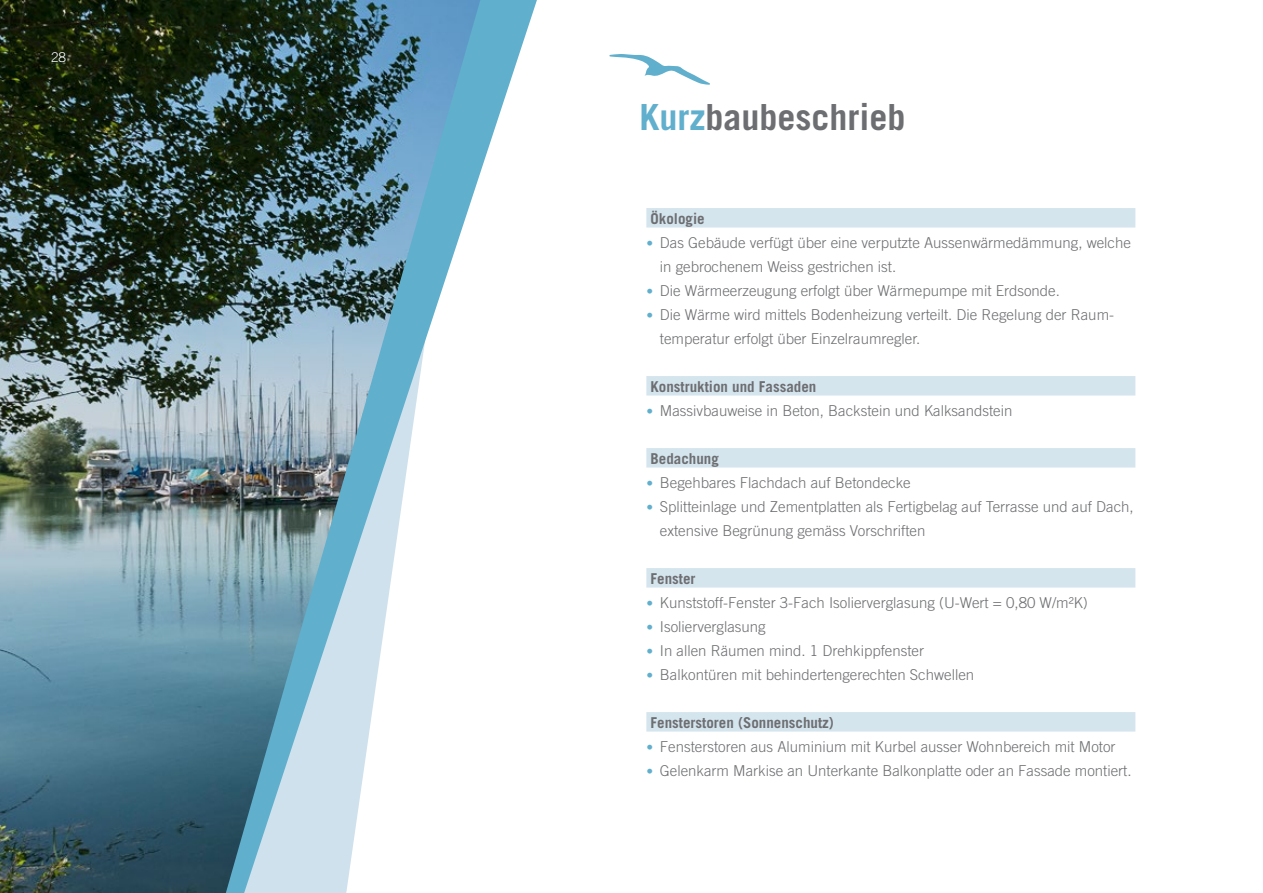
<style>
.page{position:relative;width:1263px;height:893px;background:#fff}
.page>*{position:absolute;margin:0;border:0;box-sizing:border-box;transform-origin:0 0}
.t1{font:700 36px "Trade Gothic";color:#6d6e71}
.t2{font:300 15px/24px "Trade Gothic";color:#6d6e71}
.t3{font:700 15px "Trade Gothic";color:#6d6e71}
.t4{font:300 13.5px "Trade Gothic";color:#fff}
.s1{color:#60afcd}
.s2{font-size:13.5px;color:#60afcd}
</style>
<div class="page">
<img style="left:0;top:0;width:226px;height:893px">
<img style="left:226px;top:0;width:311px;height:893px">
<svg style="left:609px;top:54px;width:101px;height:31px"></svg>
<div style="left:646px;top:208px;width:489px;height:20px;background:#d5e5ee"></div>
<div style="left:646px;top:376px;width:489px;height:20px;background:#d5e5ee"></div>
<div style="left:646px;top:448px;width:489px;height:20px;background:#d5e5ee"></div>
<div style="left:646px;top:568px;width:489px;height:20px;background:#d5e5ee"></div>
<div style="left:646px;top:712px;width:489px;height:20px;background:#d5e5ee"></div>
<p class="t4" style="left:51px;top:49px;width:17px">28</p>
<h1 class="t1" style="left:639px;top:95px;width:267px"><span class="s1">Kurz</span>baubeschrieb</h1>
<p class="t3" style="left:651px;top:210px;width:56px">Ökologie</p>
<p class="t2" style="left:660px;top:231px;width:472px;text-indent:-14px"><span class="s2">•</span> Das Gebäude verfügt über eine verputzte Aussenwärmedämmung, welche in gebrochenem Weiss gestrichen ist.</p>
<p class="t2" style="left:646px;top:279px;width:415px"><span class="s2">•</span> Die Wärmeerzeugung erfolgt über Wärmepumpe mit Erdsonde.</p>
<p class="t2" style="left:660px;top:303px;width:456px;text-indent:-14px"><span class="s2">•</span> Die Wärme wird mittels Bodenheizung verteilt. Die Regelung der Raum&shy;temperatur erfolgt über Einzelraumregler.</p>
<p class="t3" style="left:651px;top:378px;width:167px">Konstruktion und Fassaden</p>
<p class="t2" style="left:646px;top:399px;width:368px"><span class="s2">•</span> Massivbauweise in Beton, Backstein und Kalksandstein</p>
<p class="t3" style="left:651px;top:450px;width:70px">Bedachung</p>
<p class="t2" style="left:646px;top:471px;width:266px"><span class="s2">•</span> Begehbares Flachdach auf Betondecke</p>
<p class="t2" style="left:660px;top:495px;width:475px;text-indent:-14px"><span class="s2">•</span> Splitteinlage und Zementplatten als Fertigbelag auf Terrasse und auf Dach, extensive Begrünung gemäss Vorschriften</p>
<p class="t3" style="left:651px;top:570px;width:46px">Fenster</p>
<p class="t2" style="left:646px;top:591px;width:443px"><span class="s2">•</span> Kunststoff-Fenster 3-Fach Isolierverglasung (U-Wert = 0,80 W/m²K)</p>
<p class="t2" style="left:646px;top:615px;width:121px"><span class="s2">•</span> Isolierverglasung</p>
<p class="t2" style="left:646px;top:639px;width:279px"><span class="s2">•</span> In allen Räumen mind. 1 Drehkippfenster</p>
<p class="t2" style="left:646px;top:663px;width:329px"><span class="s2">•</span> Balkontüren mit behindertengerechten Schwellen</p>
<p class="t3" style="left:651px;top:714px;width:185px">Fensterstoren (Sonnenschutz)</p>
<p class="t2" style="left:646px;top:735px;width:471px"><span class="s2">•</span> Fensterstoren aus Aluminium mit Kurbel ausser Wohnbereich mit Motor</p>
<p class="t2" style="left:646px;top:759px;width:487px"><span class="s2">•</span> Gelenkarm Markise an Unterkante Balkonplatte oder an Fassade montiert.</p>
</div>
